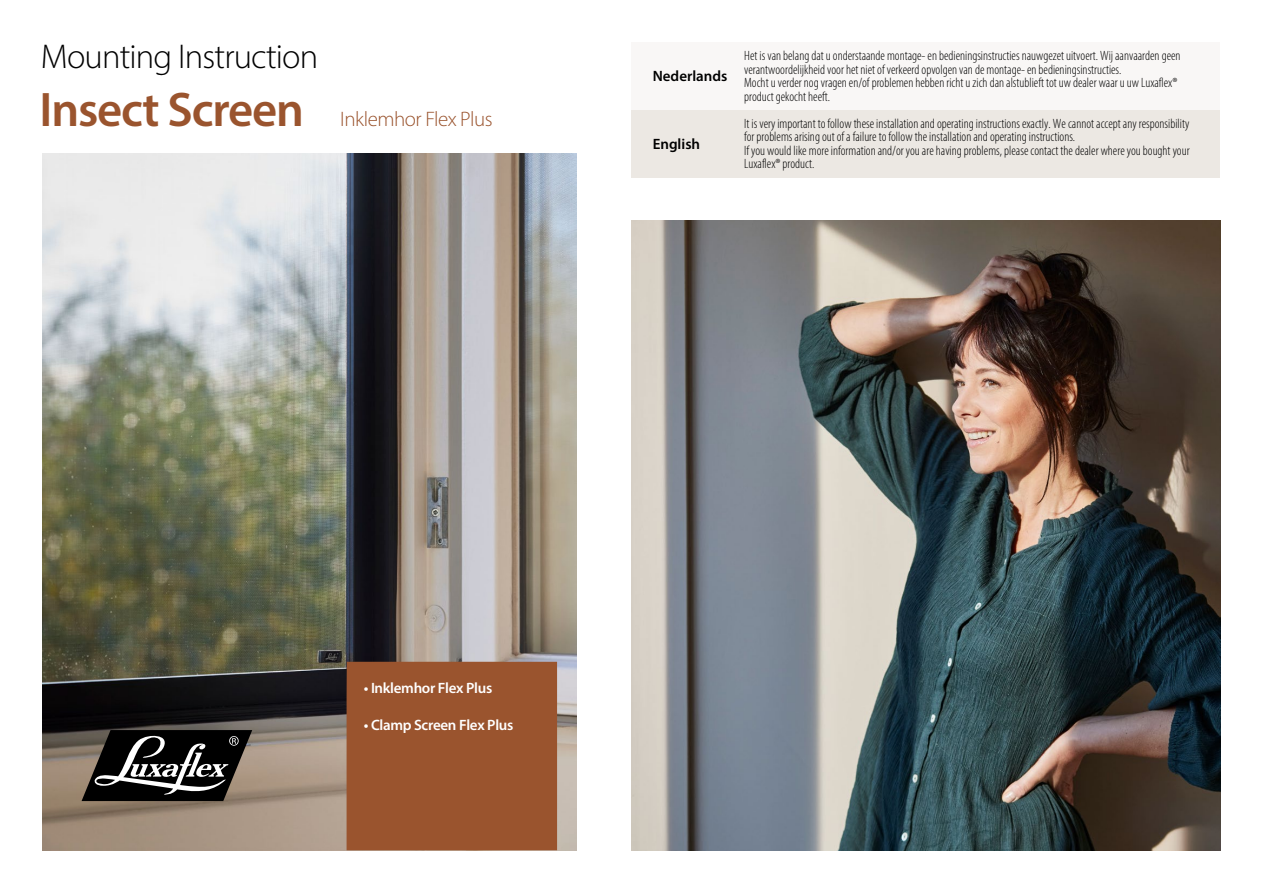
<style>
.page{position:relative;width:1263px;height:893px;background:#fff}
.page>*{position:absolute;margin:0;border:0;box-sizing:border-box;transform-origin:0 0}
.Product_omslag{font:600 48.75px "Myriad Pro";letter-spacing:-.025em;color:#9a542e}
.usp_omslag{font:300 34.5px "Myriad Pro";letter-spacing:-.025em;color:#000}
.Product_omslag-2{font:300 21px "Myriad Pro";letter-spacing:-.025em;color:#9a542e}
.Normaal{font:600 15px "Myriad Pro";letter-spacing:-.02em;color:#fff}
.Landen{font:600 15px "Myriad Pro";color:#000}
.Normaal-2{font:300 condensed 13.5px/13.5px "Myriad Pro";color:#000}
</style>
<div class="page">
<img style="left:43px;top:153px;width:533px;height:697px">
<div style="left:347px;top:662px;width:210px;height:188px;background:#9a542e"></div>
<svg style="left:82px;top:730px;width:170px;height:71px;background:#403d3a"></svg>
<img style="left:631px;top:221px;width:589px;height:629px">
<div style="left:631px;top:110px;width:589px;height:67px;background:#ece8e3"></div>
<div style="left:631px;top:43px;width:589px;height:67px;background:#f9f7f6"></div>
<p class="usp_omslag" style="left:41px;top:36px;width:279px">Mounting Instruction</p>
<p class="Product_omslag" style="left:40px;top:78px;width:266px">Insect Screen</p>
<p class="Product_omslag-2" style="left:340px;top:107px;width:154px">Inklemhor Flex Plus</p>
<p class="Landen" style="left:653px;top:67px;width:76px">Nederlands</p>
<p class="Landen" style="left:653px;top:134px;width:49px">English</p>
<p class="Normaal-2" style="left:744px;top:49px;width:438px">Het is van belang dat u onderstaande montage- en bedieningsinstructies nauwgezet uitvoert. Wij aanvaarden geen verantwoordelijkheid voor het niet of verkeerd opvolgen van de montage- en bedieningsinstructies.</p>
<p class="Normaal-2" style="left:744px;top:76px;width:435px">Mocht u verder nog vragen en/of problemen hebben richt u zich dan alstublieft tot uw dealer waar u uw Luxaflex® product gekocht heeft.</p>
<p class="Normaal-2" style="left:744px;top:117px;width:447px">It is very important to follow these installation and operating instructions exactly. We cannot accept any responsibility for problems arising out of a failure to follow the installation and operating instructions.</p>
<p class="Normaal-2" style="left:744px;top:144px;width:447px">If you would like more information and/or you are having problems, please contact the dealer where you bought your<br>Luxaflex® product.</p>
<p class="Normaal" style="left:364px;top:679px;width:130px">• Inklemhor Flex Plus</p>
<p class="Normaal" style="left:364px;top:715px;width:151px">• Clamp Screen Flex Plus</p>
</div>
